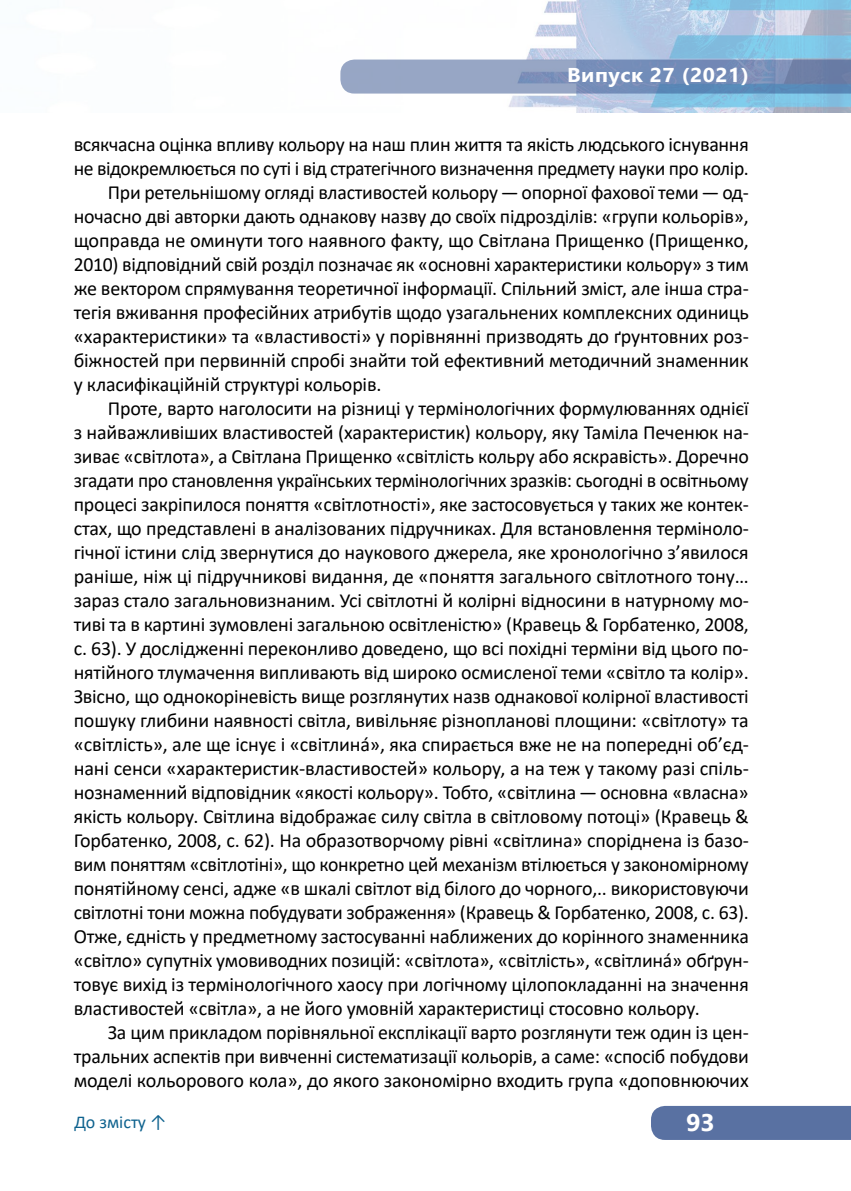
<style>
.page{position:relative;width:851px;height:1191px;background:#fff}
.page>*{position:absolute;margin:0;border:0;box-sizing:border-box;transform-origin:0 0}
.t1{font:700 24px "Segoe UI";color:#fff;scale:1.05 1}
.t2{font:20px "Calibri";letter-spacing:-.01em;color:#000}
.t3{font:700 20px "Segoe UI";letter-spacing:.025em;color:#fff;scale:1.06 1}
.t4{font:18px "Calibri";color:#0e628e}
</style>
<div class="page">
<img style="left:352px;top:0;width:498px;height:113px">
<svg style="left:340px;top:60px;width:510px;height:34px;background:#8197bc"></svg>
<div style="left:651px;top:1106px;width:199px;height:34px;background:#5971a2"></div>
<p class="t3" style="left:567px;top:56px;width:173px">Випуск 27 (2021)</p>
<p class="t2" style="left:74px;top:131px;width:676px">всякчасна оцінка впливу кольору на наш плин життя та якість людського існування</p>
<p class="t2" style="left:74px;top:155px;width:676px">не відокремлюється по суті і від стратегічного визначення предмету науки про колір.</p>
<p class="t2" style="left:108px;top:179px;width:642px">При ретельнішому огляді властивостей кольору—опорної фахової теми—од-</p>
<p class="t2" style="left:74px;top:203px;width:676px">ночасно дві авторки дають однакову назву до своїх підрозділів: «групи кольорів»,</p>
<p class="t2" style="left:74px;top:227px;width:676px">щоправда не оминути того наявного факту, що Світлана Прищенко (Прищенко,</p>
<p class="t2" style="left:74px;top:251px;width:676px">2010) відповідний свій розділ позначає як «основні характеристики кольору» з тим</p>
<p class="t2" style="left:74px;top:275px;width:676px">же вектором спрямування теоретичної інформації. Спільний зміст, але інша стра-</p>
<p class="t2" style="left:74px;top:299px;width:676px">тегія вживання професійних атрибутів щодо узагальнених комплексних одиниць</p>
<p class="t2" style="left:74px;top:323px;width:676px">«характеристики» та «властивості» у порівнянні призводять до ґрунтовних роз-</p>
<p class="t2" style="left:74px;top:347px;width:676px">біжностей при первинній спробі знайти той ефективний методичний знаменник</p>
<p class="t2" style="left:74px;top:371px;width:309px">у класифікаційній структурі кольорів.</p>
<p class="t2" style="left:108px;top:395px;width:642px">Проте, варто наголосити на різниці у термінологічних формулюваннях однієї</p>
<p class="t2" style="left:74px;top:419px;width:676px">з найважливіших властивостей (характеристик) кольору, яку Таміла Печенюк на-</p>
<p class="t2" style="left:74px;top:443px;width:676px">зиває «світлота», а Світлана Прищенко «світлість кольру або яскравість». Доречно</p>
<p class="t2" style="left:74px;top:467px;width:676px">згадати про становлення українських термінологічних зразків: сьогодні в освітньому</p>
<p class="t2" style="left:74px;top:491px;width:676px">процесі закріпилося поняття «світлотності», яке застосовується у таких же контек-</p>
<p class="t2" style="left:74px;top:515px;width:676px">стах, що представлені в аналізованих підручниках. Для встановлення терміноло-</p>
<p class="t2" style="left:74px;top:539px;width:676px">гічної істини слід звернутися до наукового джерела, яке хронологічно з’явилося</p>
<p class="t2" style="left:74px;top:563px;width:676px">раніше, ніж ці підручникові видання, де «поняття загального світлотного тону…</p>
<p class="t2" style="left:74px;top:587px;width:676px">зараз стало загальновизнаним. Усі світлотні й колірні відносини в натурному мо-</p>
<p class="t2" style="left:74px;top:611px;width:676px">тиві та в картині зумовлені загальною освітленістю» (Кравець &amp; Горбатенко, 2008,</p>
<p class="t2" style="left:74px;top:635px;width:676px">с. 63). У дослідженні переконливо доведено, що всі похідні терміни від цього по-</p>
<p class="t2" style="left:74px;top:659px;width:676px">нятійного тлумачення випливають від широко осмисленої теми «світло та колір».</p>
<p class="t2" style="left:74px;top:683px;width:676px">Звісно, що однокоріневість вище розглянутих назв однакової колірної властивості</p>
<p class="t2" style="left:74px;top:707px;width:676px">пошуку глибини наявності світла, вивільняє різнопланові площини: «світлоту» та</p>
<p class="t2" style="left:74px;top:731px;width:676px">«світлість», але ще існує і «світлинá», яка спирається вже не на попередні об’єд-</p>
<p class="t2" style="left:74px;top:755px;width:676px">нані сенси «характеристик-властивостей» кольору, а на теж у такому разі спіль-</p>
<p class="t2" style="left:74px;top:779px;width:676px">нознаменний відповідник «якості кольору». Тобто, «світлина —основна «власна»</p>
<p class="t2" style="left:74px;top:803px;width:676px">якість кольору. Світлина відображає силу світла в світловому потоці» (Кравець &amp;</p>
<p class="t2" style="left:74px;top:827px;width:676px">Горбатенко, 2008, с. 62). На образотворчому рівні «світлина» споріднена із базо-</p>
<p class="t2" style="left:74px;top:851px;width:676px">вим поняттям «світлотіні», що конкретно цей механізм втілюється у закономірному</p>
<p class="t2" style="left:74px;top:875px;width:676px">понятійному сенсі, адже «в шкалі світлот від білого до чорного,.. використовуючи</p>
<p class="t2" style="left:74px;top:899px;width:676px">світлотні тони можна побудувати зображення» (Кравець &amp; Горбатенко, 2008, с. 63).</p>
<p class="t2" style="left:74px;top:923px;width:676px">Отже, єдність у предметному застосуванні наближених до корінного знаменника</p>
<p class="t2" style="left:74px;top:947px;width:676px">«світло» супутніх умовиводних позицій: «світлота», «світлість», «світлинá» обґрун-</p>
<p class="t2" style="left:74px;top:971px;width:676px">товує вихід із термінологічного хаосу при логічному цілопокладанні на значення</p>
<p class="t2" style="left:74px;top:995px;width:627px">властивостей «світла», а не його умовній характеристиці стосовно кольору.</p>
<p class="t2" style="left:108px;top:1019px;width:642px">За цим прикладом порівняльної експлікації варто розглянути теж один із цен-</p>
<p class="t2" style="left:74px;top:1043px;width:676px">тральних аспектів при вивченні систематизації кольорів, а саме: «спосіб побудови</p>
<p class="t2" style="left:74px;top:1067px;width:676px">моделі кольорового кола», до якого закономірно входить група «доповнюючих</p>
<p class="t4" style="left:74px;top:1109px;width:94px">До змісту ↑</p>
<p class="t1" style="left:686px;top:1100px;width:29px">93</p>
</div>
